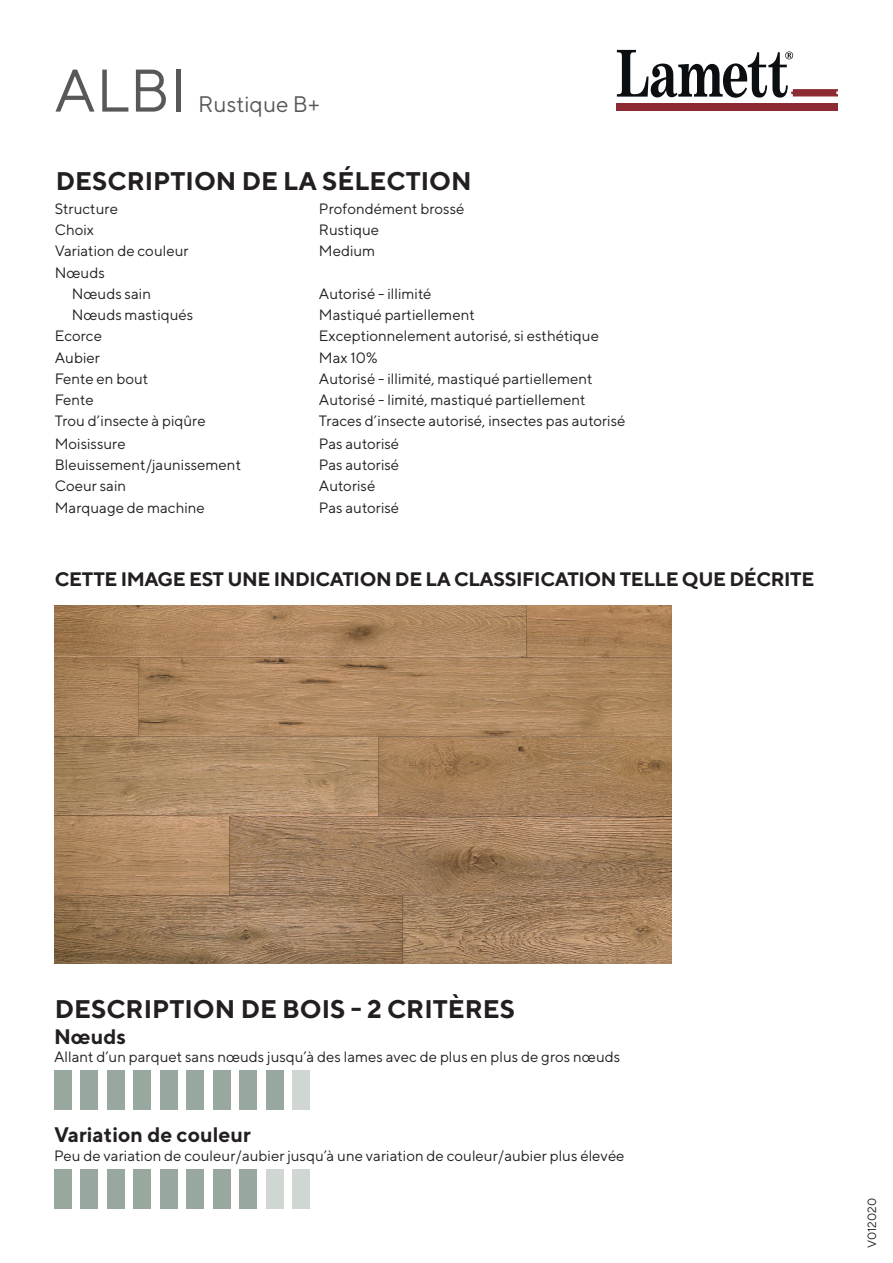
<style>
.page{position:relative;width:893px;height:1263px;background:#fff}
.page>*{position:absolute;margin:0;border:0;box-sizing:border-box;transform-origin:0 0}
.t1{font:60px "TT Norms";color:#57585a}
.Table_text{font:700 25.5px "TT Norms";color:#231f20}
.t2{font:22.5px "TT Norms";color:#57585a}
.Table_text-2{font:700 21px "TT Norms";color:#231f20}
.Table_text-3{font:700 19.5px "TT Norms";letter-spacing:-.02em;color:#231f20}
.Table_text-4{font:15px "TT Norms";color:#231f20}
.t3{font:12px "TT Norms";color:#231f20}
</style>
<div class="page">
<div style="left:616px;top:104px;width:222px;height:7px;background:#8d2b34"></div>
<svg style="left:617px;top:50px;width:221px;height:48px"></svg>
<div style="left:54px;top:1070px;width:18px;height:40px;background:#98a89f"></div>
<div style="left:54px;top:1169px;width:18px;height:40px;background:#98a89f"></div>
<div style="left:80px;top:1070px;width:18px;height:40px;background:#98a89f"></div>
<div style="left:80px;top:1169px;width:18px;height:40px;background:#98a89f"></div>
<div style="left:107px;top:1070px;width:18px;height:40px;background:#98a89f"></div>
<div style="left:107px;top:1169px;width:18px;height:40px;background:#98a89f"></div>
<div style="left:133px;top:1070px;width:18px;height:40px;background:#98a89f"></div>
<div style="left:133px;top:1169px;width:18px;height:40px;background:#98a89f"></div>
<div style="left:160px;top:1070px;width:18px;height:40px;background:#98a89f"></div>
<div style="left:160px;top:1169px;width:18px;height:40px;background:#98a89f"></div>
<div style="left:186px;top:1070px;width:18px;height:40px;background:#98a89f"></div>
<div style="left:186px;top:1169px;width:18px;height:40px;background:#98a89f"></div>
<div style="left:213px;top:1070px;width:18px;height:40px;background:#98a89f"></div>
<div style="left:213px;top:1169px;width:18px;height:40px;background:#98a89f"></div>
<div style="left:239px;top:1070px;width:18px;height:40px;background:#98a89f"></div>
<div style="left:239px;top:1169px;width:18px;height:40px;background:#98a89f"></div>
<div style="left:265px;top:1070px;width:18px;height:40px;background:#98a89f"></div>
<div style="left:265px;top:1169px;width:18px;height:40px;background:#d0d7d2"></div>
<div style="left:292px;top:1070px;width:18px;height:40px;background:#d0d7d2"></div>
<div style="left:292px;top:1169px;width:18px;height:40px;background:#d0d7d2"></div>
<img style="left:55px;top:605px;width:617px;height:358px">
<p class="t1" style="left:54px;top:54px;width:134px">ALBI</p>
<p class="t2" style="left:198px;top:90px;width:123px">Rustique B+</p>
<p class="Table_text" style="left:56px;top:165px;width:417px">DESCRIPTION DE LA SÉLECTION</p>
<p class="Table_text-4" style="left:55px;top:199px;width:65px">Structure</p>
<p class="Table_text-4" style="left:319px;top:199px;width:147px">Profondément brossé</p>
<p class="Table_text-4" style="left:55px;top:221px;width:41px">Choix</p>
<p class="Table_text-4" style="left:319px;top:221px;width:62px">Rustique</p>
<p class="Table_text-4" style="left:55px;top:242px;width:135px">Variation de couleur</p>
<p class="Table_text-4" style="left:319px;top:242px;width:58px">Medium</p>
<p class="Table_text-4" style="left:55px;top:263px;width:52px">Nœuds</p>
<p class="Table_text-4" style="left:72px;top:284px;width:81px">Nœuds sain</p>
<p class="Table_text-4" style="left:319px;top:284px;width:114px">Autorisé - illimité</p>
<p class="Table_text-4" style="left:72px;top:306px;width:123px">Nœuds mastiqués</p>
<p class="Table_text-4" style="left:319px;top:306px;width:157px">Mastiqué partiellement</p>
<p class="Table_text-4" style="left:55px;top:327px;width:49px">Ecorce</p>
<p class="Table_text-4" style="left:319px;top:327px;width:282px">Exceptionnelement autorisé, si esthétique</p>
<p class="Table_text-4" style="left:55px;top:348px;width:47px">Aubier</p>
<p class="Table_text-4" style="left:319px;top:348px;width:60px">Max 10%</p>
<p class="Table_text-4" style="left:55px;top:369px;width:95px">Fente en bout</p>
<p class="Table_text-4" style="left:319px;top:369px;width:275px">Autorisé - illimité, mastiqué partiellement</p>
<p class="Table_text-4" style="left:55px;top:391px;width:40px">Fente</p>
<p class="Table_text-4" style="left:319px;top:391px;width:268px">Autorisé - limité, mastiqué partiellement</p>
<p class="Table_text-4" style="left:55px;top:412px;width:152px">Trou d’insecte à piqûre</p>
<p class="Table_text-4" style="left:319px;top:412px;width:308px">Traces d’insecte autorisé, insectes pas autorisé</p>
<p class="Table_text-4" style="left:55px;top:434px;width:73px">Moisissure</p>
<p class="Table_text-4" style="left:319px;top:434px;width:82px">Pas autorisé</p>
<p class="Table_text-4" style="left:55px;top:456px;width:188px">Bleuissement/jaunissement</p>
<p class="Table_text-4" style="left:319px;top:456px;width:82px">Pas autorisé</p>
<p class="Table_text-4" style="left:55px;top:477px;width:73px">Coeur sain</p>
<p class="Table_text-4" style="left:319px;top:477px;width:58px">Autorisé</p>
<p class="Table_text-4" style="left:55px;top:498px;width:152px">Marquage de machine</p>
<p class="Table_text-4" style="left:319px;top:498px;width:82px">Pas autorisé</p>
<p class="Table_text-3" style="left:55px;top:567px;width:761px">CETTE IMAGE EST UNE INDICATION DE LA CLASSIFICATION TELLE QUE DÉCRITE</p>
<p class="Table_text" style="left:55px;top:993px;width:462px">DESCRIPTION DE BOIS - 2 CRITÈRES</p>
<p class="Table_text-2" style="left:54px;top:1024px;width:73px">Nœuds</p>
<p class="Table_text-4" style="left:54px;top:1048px;width:568px">Allant d’un parquet sans nœuds jusqu’à des lames avec de plus en plus de gros nœuds</p>
<p class="Table_text-2" style="left:54px;top:1122px;width:198px">Variation de couleur</p>
<p class="Table_text-4" style="left:54px;top:1146px;width:572px">Peu de variation de couleur/aubier jusqu’à une variation de couleur/aubier plus élevée</p>
<p class="t3" style="left:865px;top:1248px;width:52px;rotate:-90deg">V012020</p>
</div>
